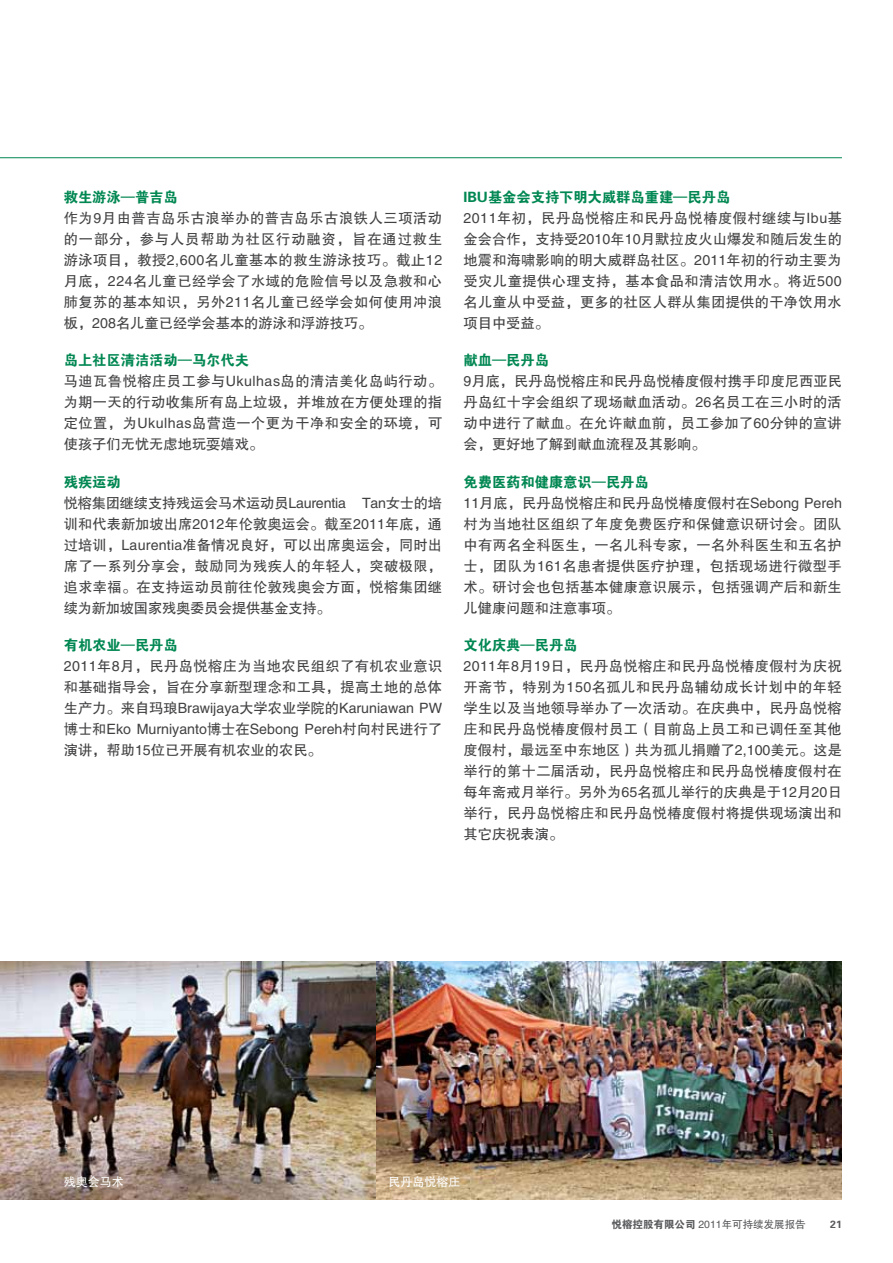
<style>
.page{position:relative;width:893px;height:1263px;background:#fff}
.page>*{position:absolute;margin:0;border:0;box-sizing:border-box;transform-origin:0 0}
.t1{font:14.25px/21px "FZHTJW GB1 0";letter-spacing:.02em;color:#414042;text-align:justify}
.t2{font:14.25px "FZDHTJW GB1 0";color:#008752}
.t3{font:12px "FZHTJW GB1 0";color:#fff}
.t4{font:10.5px "FZHTJW GB1 0";color:#58595b}
.t5{font:10.5px "FZDHTJW GB1 0";color:#58595b}
.s1{font-family:"FZDHTJW GB1 0"}
</style>
<div class="page">
<img style="left:0;top:961px;width:842px;height:238px">
<hr style="left:0;top:157px;width:842px;height:1px;background:#008752">
<p class="t2" style="left:64px;top:189px;width:115px">救生游泳—普吉岛</p>
<p class="t1" style="left:64px;top:208px;width:380px">作为9月由普吉岛乐古浪举办的普吉岛乐古浪铁人三项活动的一部分，参与人员帮助为社区行动融资，旨在通过救生游泳项目，教授2,600名儿童基本的救生游泳技巧。截止12月底，224名儿童已经学会了水域的危险信号以及急救和心肺复苏的基本知识，另外211名儿童已经学会如何使用冲浪板，208名儿童已经学会基本的游泳和浮游技巧。</p>
<p class="t2" style="left:64px;top:353px;width:187px">岛上社区清洁活动—马尔代夫</p>
<p class="t1" style="left:64px;top:371px;width:380px">马迪瓦鲁悦榕庄员工参与Ukulhas岛的清洁美化岛屿行动。为期一天的行动收集所有岛上垃圾，并堆放在方便处理的指定位置，为Ukulhas岛营造一个更为干净和安全的环境，可使孩子们无忧无虑地玩耍嬉戏。</p>
<p class="t2" style="left:64px;top:474px;width:58px">残疾运动</p>
<p class="t1" style="left:64px;top:493px;width:380px">悦榕集团继续支持残运会马术运动员Laurentia Tan女士的培训和代表新加坡出席2012年伦敦奥运会。截至2011年底，通过培训，Laurentia准备情况良好，可以出席奥运会，同时出席了一系列分享会，鼓励同为残疾人的年轻人，突破极限，追求幸福。在支持运动员前往伦敦残奥会方面，悦榕集团继续为新加坡国家残奥委员会提供基金支持。</p>
<p class="t2" style="left:64px;top:638px;width:115px">有机农业—民丹岛</p>
<p class="t1" style="left:64px;top:656px;width:380px">2011年8月，民丹岛悦榕庄为当地农民组织了有机农业意识和基础指导会，旨在分享新型理念和工具，提高土地的总体生产力。来自玛琅Brawijaya大学农业学院的Karuniawan PW博士和Eko Murniyanto博士在Sebong Pereh村向村民进行了演讲，帮助15位已开展有机农业的农民。</p>
<p class="t2" style="left:463px;top:189px;width:268px">IBU基金会支持下明大威群岛重建—民丹岛</p>
<p class="t1" style="left:463px;top:207px;width:380px">2011年初，民丹岛悦榕庄和民丹岛悦椿度假村继续与Ibu基金会合作，支持受2010年10月默拉皮火山爆发和随后发生的地震和海啸影响的明大威群岛社区。2011年初的行动主要为受灾儿童提供心理支持，基本食品和清洁饮用水。将近500名儿童从中受益，更多的社区人群从集团提供的干净饮用水项目中受益。</p>
<p class="t2" style="left:463px;top:352px;width:87px">献血—民丹岛</p>
<p class="t1" style="left:463px;top:371px;width:380px">9月底，民丹岛悦榕庄和民丹岛悦椿度假村携手印度尼西亚民丹岛红十字会组织了现场献血活动。26名员工在三小时的活动中进行了献血。在允许献血前，员工参加了60分钟的宣讲会，更好地了解到献血流程及其影响。</p>
<p class="t2" style="left:463px;top:474px;width:187px">免费医药和健康意识—民丹岛</p>
<p class="t1" style="left:463px;top:493px;width:380px">11月底，民丹岛悦榕庄和民丹岛悦椿度假村在Sebong Pereh村为当地社区组织了年度免费医疗和保健意识研讨会。团队中有两名全科医生，一名儿科专家，一名外科医生和五名护士，团队为161名患者提供医疗护理，包括现场进行微型手术。研讨会也包括基本健康意识展示，包括强调产后和新生儿健康问题和注意事项。</p>
<p class="t2" style="left:463px;top:637px;width:115px">文化庆典—民丹岛</p>
<p class="t1" style="left:463px;top:656px;width:380px">2011年8月19日，民丹岛悦榕庄和民丹岛悦椿度假村为庆祝开斋节，特别为150名孤儿和民丹岛辅幼成长计划中的年轻学生以及当地领导举办了一次活动。在庆典中，民丹岛悦榕庄和民丹岛悦椿度假村员工（目前岛上员工和已调任至其他度假村，最远至中东地区）共为孤儿捐赠了2,100美元。这是举行的第十二届活动，民丹岛悦榕庄和民丹岛悦椿度假村在每年斋戒月举行。另外为65名孤儿举行的庆典是于12月20日举行，民丹岛悦榕庄和民丹岛悦椿度假村将提供现场演出和其它庆祝表演。</p>
<p class="t3" style="left:64px;top:1175px;width:61px">残奥会马术</p>
<p class="t3" style="left:388px;top:1176px;width:73px">民丹岛悦榕庄</p>
<p class="t4" style="left:612px;top:1218px;width:196px"><span class="s1">悦榕控股有限公司</span> 2011年可持续发展报告</p>
<p class="t5" style="left:830px;top:1218px;width:13px">21</p>
</div>
